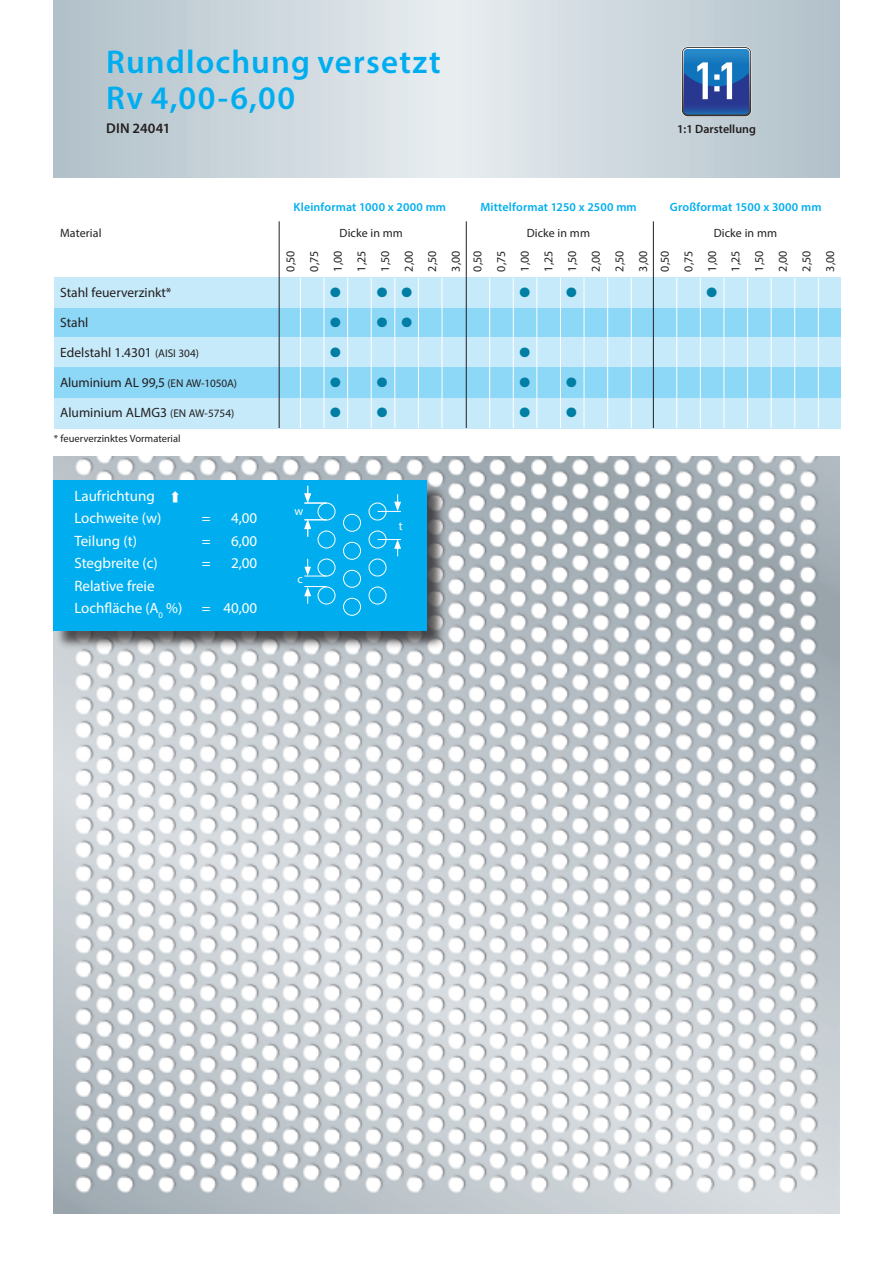
<style>
.page{position:relative;width:893px;height:1263px;background:#fff}
.page>*{position:absolute;margin:0;border:0;box-sizing:border-box;transform-origin:0 0}
.t1{font:51.6px "DIN Engschrift";color:#fff}
.t2{font:600 33px/36px "Myriad Pro";letter-spacing:.035em;color:#00aeef}
.t3{font:15px/22.5px "Myriad Pro";color:#fff}
.t4{font:600 14.25px "Myriad Pro";letter-spacing:.01em;color:#231f20}
.t5{font:13.5px "Myriad Pro";color:#231f20}
.t6{font:13.5px "Zapf Dingbats";color:#007ea4}
.t7{font:12px/23.7px "Myriad Pro";color:#231f20;text-align:justify}
.t8{font:600 12px "Myriad Pro";letter-spacing:.01em;color:#00aeef}
.t9{font:600 12px "Myriad Pro";color:#231f20}
.t10{font:12px "Myriad Pro";color:#fff}
.t11{font:10.5px "Myriad Pro";color:#231f20}
.s1{font-size:11.25px}
</style>
<div class="page">
<svg style="left:53px;top:0;width:787px;height:178px;background:#ccd6dc"></svg>
<svg style="left:681px;top:47px;width:71px;height:70px"></svg>
<svg style="left:682px;top:47px;width:69px;height:69px"></svg>
<svg style="left:683px;top:48px;width:67px;height:67px;background:#2560a9"></svg>
<img style="left:53px;top:456px;width:787px;height:757px">
<div style="left:54px;top:308px;width:786px;height:30px;background:#8dd7f7"></div>
<div style="left:54px;top:338px;width:786px;height:30px;background:#c6eafa"></div>
<div style="left:54px;top:368px;width:786px;height:30px;background:#8dd7f7"></div>
<div style="left:54px;top:398px;width:786px;height:30px;background:#c6eafa"></div>
<div style="left:54px;top:278px;width:786px;height:30px;background:#c6eafa"></div>
<hr style="left:300px;top:278px;width:1px;height:150px;background:#fff">
<hr style="left:324px;top:278px;width:1px;height:150px;background:#fff">
<hr style="left:347px;top:278px;width:1px;height:150px;background:#fff">
<hr style="left:371px;top:278px;width:1px;height:150px;background:#fff">
<hr style="left:394px;top:278px;width:1px;height:150px;background:#fff">
<hr style="left:418px;top:278px;width:1px;height:150px;background:#fff">
<hr style="left:442px;top:278px;width:1px;height:150px;background:#fff">
<hr style="left:466px;top:221px;width:1px;height:207px;background:#231f20">
<hr style="left:653px;top:221px;width:1px;height:207px;background:#231f20">
<hr style="left:279px;top:221px;width:1px;height:207px;background:#231f20">
<hr style="left:489px;top:278px;width:1px;height:150px;background:#fff">
<hr style="left:513px;top:278px;width:1px;height:150px;background:#fff">
<hr style="left:536px;top:278px;width:1px;height:150px;background:#fff">
<hr style="left:560px;top:278px;width:1px;height:150px;background:#fff">
<hr style="left:584px;top:278px;width:1px;height:150px;background:#fff">
<hr style="left:607px;top:278px;width:1px;height:150px;background:#fff">
<hr style="left:631px;top:278px;width:1px;height:150px;background:#fff">
<hr style="left:676px;top:278px;width:1px;height:150px;background:#fff">
<hr style="left:700px;top:278px;width:1px;height:150px;background:#fff">
<hr style="left:724px;top:278px;width:1px;height:150px;background:#fff">
<hr style="left:747px;top:278px;width:1px;height:150px;background:#fff">
<hr style="left:771px;top:278px;width:1px;height:150px;background:#fff">
<hr style="left:794px;top:278px;width:1px;height:150px;background:#fff">
<hr style="left:818px;top:278px;width:1px;height:150px;background:#fff">
<div style="left:55px;top:483px;width:391px;height:167px;background:#231f20;opacity:.75"></div>
<div style="left:53px;top:480px;width:374px;height:150px;background:#00aeef"></div>
<div style="left:318px;top:503px;width:17px;height:17px;border:1px solid #fff;border-radius:50%"></div>
<div style="left:318px;top:531px;width:17px;height:17px;border:1px solid #fff;border-radius:50%"></div>
<div style="left:343px;top:514px;width:18px;height:18px;border:1px solid #fff;border-radius:50%"></div>
<div style="left:343px;top:542px;width:18px;height:18px;border:1px solid #fff;border-radius:50%"></div>
<div style="left:369px;top:503px;width:17px;height:17px;border:1px solid #fff;border-radius:50%"></div>
<div style="left:369px;top:531px;width:17px;height:17px;border:1px solid #fff;border-radius:50%"></div>
<div style="left:318px;top:559px;width:17px;height:17px;border:1px solid #fff;border-radius:50%"></div>
<div style="left:343px;top:570px;width:18px;height:18px;border:1px solid #fff;border-radius:50%"></div>
<div style="left:369px;top:559px;width:17px;height:17px;border:1px solid #fff;border-radius:50%"></div>
<svg style="left:304px;top:486px;width:23px;height:18px"></svg>
<svg style="left:304px;top:519px;width:23px;height:18px"></svg>
<svg style="left:378px;top:494px;width:23px;height:18px"></svg>
<svg style="left:378px;top:539px;width:23px;height:17px"></svg>
<svg style="left:304px;top:559px;width:23px;height:18px"></svg>
<svg style="left:304px;top:586px;width:23px;height:18px"></svg>
<div style="left:318px;top:587px;width:17px;height:17px;border:1px solid #fff;border-radius:50%"></div>
<div style="left:369px;top:587px;width:17px;height:17px;border:1px solid #fff;border-radius:50%"></div>
<div style="left:343px;top:598px;width:18px;height:18px;border:1px solid #fff;border-radius:50%"></div>
<svg style="left:394px;top:288px;width:2px;height:9px"></svg>
<svg style="left:394px;top:318px;width:2px;height:9px"></svg>
<h2 class="t2" style="left:106px;top:43px;width:336px">Rundlochung versetzt<br>Rv 4,00-6,00</h2>
<p class="t4" style="left:106px;top:119px;width:66px">DIN 24041</p>
<p class="t9" style="left:677px;top:121px;width:80px">1:1 Darstellung</p>
<h1 class="t1" style="left:695px;top:51px;width:45px">1:1</h1>
<p class="t7" style="left:60px;top:221px;width:43px">Material</p>
<p class="t8" style="left:294px;top:199px;width:154px">Kleinformat 1000 x 2000 mm</p>
<p class="t8" style="left:480px;top:199px;width:158px">Mittelformat 1250 x 2500 mm</p>
<p class="t8" style="left:670px;top:199px;width:153px">Großformat 1500 x 3000 mm</p>
<p class="t7" style="left:340px;top:221px;width:65px">Dicke in mm</p>
<p class="t7" style="left:527px;top:221px;width:65px">Dicke in mm</p>
<p class="t7" style="left:714px;top:221px;width:65px">Dicke in mm</p>
<p class="t7" style="left:278px;top:271px;width:22px;rotate:-90deg">0,50<br>0,75<br>1,00<br>1,25<br>1,50<br>2,00<br>2,50<br>3,00</p>
<p class="t7" style="left:466px;top:271px;width:22px;rotate:-90deg">0,50<br>0,75<br>1,00<br>1,25<br>1,50<br>2,00<br>2,50<br>3,00</p>
<p class="t7" style="left:653px;top:271px;width:22px;rotate:-90deg">0,50<br>0,75<br>1,00<br>1,25<br>1,50<br>2,00<br>2,50<br>3,00</p>
<p class="t6" style="left:330px;top:286px;width:12px">●</p>
<p class="t6" style="left:330px;top:316px;width:12px">●</p>
<p class="t6" style="left:330px;top:346px;width:12px">●</p>
<p class="t6" style="left:330px;top:376px;width:12px">●</p>
<p class="t6" style="left:377px;top:376px;width:12px">●</p>
<p class="t6" style="left:330px;top:406px;width:12px">●</p>
<p class="t6" style="left:377px;top:406px;width:12px">●</p>
<p class="t5" style="left:60px;top:284px;width:113px">Stahl feuerverzinkt*</p>
<p class="t6" style="left:706px;top:286px;width:12px">●</p>
<p class="t5" style="left:60px;top:314px;width:30px">Stahl</p>
<p class="t5" style="left:60px;top:344px;width:140px">Edelstahl 1.4301 <span class="s1">(AISI 304)</span></p>
<p class="t5" style="left:60px;top:374px;width:178px">Aluminium AL 99,5 <span class="s1">(EN AW-1050A)</span></p>
<p class="t5" style="left:60px;top:404px;width:176px">Aluminium ALMG3 <span class="s1">(EN AW-5754)</span></p>
<p class="t11" style="left:54px;top:432px;width:128px">* feuerverzinktes Vormaterial</p>
<p class="t6" style="left:519px;top:286px;width:12px">●</p>
<p class="t6" style="left:566px;top:286px;width:12px">●</p>
<p class="t6" style="left:519px;top:346px;width:12px">●</p>
<p class="t6" style="left:519px;top:376px;width:12px">●</p>
<p class="t6" style="left:566px;top:376px;width:12px">●</p>
<p class="t6" style="left:519px;top:406px;width:12px">●</p>
<p class="t6" style="left:566px;top:406px;width:12px">●</p>
<p class="t3" style="left:74px;top:484px;width:88px">Laufrichtung<br>Lochweite (w)</p>
<p class="t3" style="left:202px;top:507px;width:10px">=</p>
<p class="t3" style="left:231px;top:507px;width:28px">4,00</p>
<p class="t3" style="left:74px;top:529px;width:64px">Teilung (t)</p>
<p class="t3" style="left:202px;top:529px;width:10px">=</p>
<p class="t3" style="left:231px;top:529px;width:28px">6,00</p>
<p class="t3" style="left:74px;top:552px;width:85px">Stegbreite (c)</p>
<p class="t3" style="left:202px;top:552px;width:10px">=</p>
<p class="t3" style="left:231px;top:552px;width:28px">2,00</p>
<p class="t3" style="left:74px;top:574px;width:110px">Relative freie<br>Lochfläche (A<sub>0</sub> %)</p>
<p class="t3" style="left:202px;top:597px;width:57px">= 40,00</p>
<p class="t10" style="left:294px;top:503px;width:10px">w</p>
<p class="t10" style="left:297px;top:572px;width:7px">c</p>
<p class="t10" style="left:399px;top:519px;width:5px">t</p>
</div>
